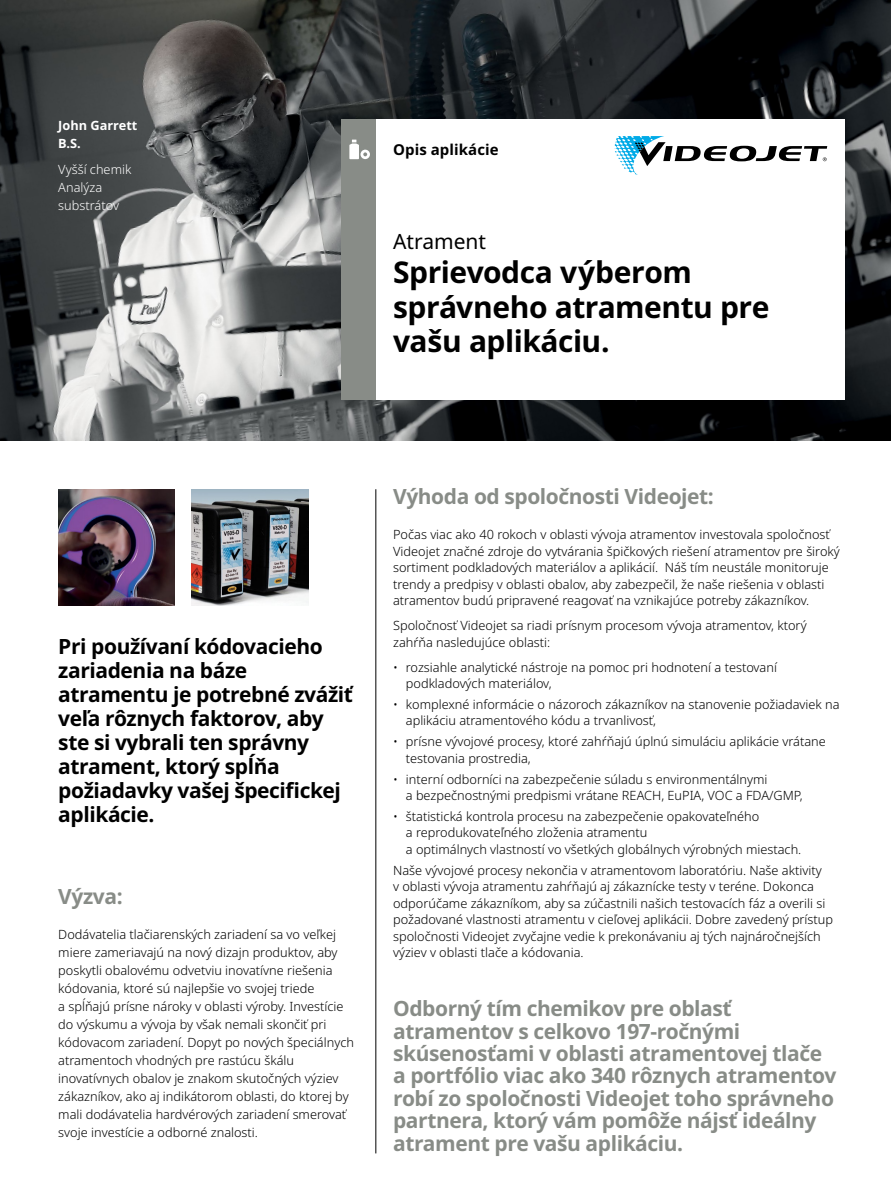
<style>
.page{position:relative;width:891px;height:1188px;background:#fff}
.page>*{position:absolute;margin:0;border:0;box-sizing:border-box;transform-origin:0 0}
.t1{font:700 30px/34.5px "Noto Sans";letter-spacing:-.015em;color:#000}
.t2{font:700 21px/22.5px "Noto Sans";letter-spacing:-.02em;color:#888c87}
.t3{font:700 21px/24px "Noto Sans";letter-spacing:-.02em;color:#000}
.t4{font:21px "Noto Sans";letter-spacing:-.005em;color:#000}
.t5{font:700 15px "Noto Sans";letter-spacing:.005em;color:#000}
.t6{font:300 12.75px/16.5px "Noto Sans";color:#000}
.t7{font:300 12.75px/18px "Noto Sans";color:#fff}
.t8{font:700 12.75px/18px "Noto Sans";color:#fff}
</style>
<div class="page">
<img style="left:0;top:0;width:891px;height:441px">
<div style="left:376px;top:119px;width:469px;height:281px;background:#fff"></div>
<div style="left:341px;top:119px;width:35px;height:281px;background:#888c87"></div>
<svg style="left:615px;top:136px;width:212px;height:39px"></svg>
<svg style="left:361px;top:150px;width:9px;height:9px"></svg>
<div style="left:349px;top:145px;width:10px;height:14px;background:#fff"></div>
<hr style="left:375px;top:489px;width:1px;height:664px;background:#000">
<img style="left:58px;top:489px;width:117px;height:117px">
<img style="left:192px;top:489px;width:117px;height:117px">
<p class="t8" style="left:58px;top:116px;width:81px">John Garrett<br>B.S.</p>
<p class="t7" style="left:58px;top:161px;width:75px">Vyšší chemik<br>Analýza substrátov</p>
<p class="t5" style="left:393px;top:139px;width:107px">Opis aplikácie</p>
<h2 class="t4" style="left:393px;top:227px;width:94px">Atrament</h2>
<h1 class="t1" style="left:393px;top:254px;width:378px">Sprievodca výberom správneho atramentu pre vašu aplikáciu.</h1>
<h2 class="t3" style="left:58px;top:634px;width:296px">Pri používaní kódovacieho zariadenia na báze atramentu je potrebné zvážiť veľa rôznych faktorov, aby ste si vybrali ten správny atrament, ktorý spĺňa požiadavky vašej špecifickej aplikácie.</h2>
<h2 class="t2" style="left:58px;top:885px;width:66px">Výzva:</h2>
<p class="t6" style="left:58px;top:926px;width:297px;line-height:18px">Dodávatelia tlačiarenských zariadení sa vo veľkej miere zameriavajú na nový dizajn produktov, aby poskytli obalovému odvetviu inovatívne riešenia kódovania, ktoré sú najlepšie vo svojej triede<br>a spĺňajú prísne nároky v oblasti výroby. Investície do výskumu a vývoja by však nemali skončiť pri kódovacom zariadení. Dopyt po nových špeciálnych atramentoch vhodných pre rastúcu škálu inovatívnych obalov je znakom skutočných výziev zákazníkov, ako aj indikátorom oblasti, do ktorej by mali dodávatelia hardvérových zariadení smerovať svoje investície a odborné znalosti.</p>
<h2 class="t2" style="left:393px;top:485px;width:322px">Výhoda od spoločnosti Videojet:</h2>
<p class="t6" style="left:393px;top:527px;width:448px">Počas viac ako 40 rokoch v oblasti vývoja atramentov investovala spoločnosť Videojet značné zdroje do vytvárania špičkových riešení atramentov pre široký sortiment podkladových materiálov a aplikácií. Náš tím neustále monitoruje trendy a predpisy v oblasti obalov, aby zabezpečil, že naše riešenia v oblasti atramentov budú pripravené reagovať na vznikajúce potreby zákazníkov.</p>
<p class="t6" style="left:393px;top:618px;width:415px">Spoločnosť Videojet sa riadi prísnym procesom vývoja atramentov, ktorý zahŕňa nasledujúce oblasti:</p>
<p class="t6" style="left:406px;top:659px;width:373px;text-indent:-13px">• rozsiahle analytické nástroje na pomoc pri hodnotení a testovaní podkladových materiálov,</p>
<p class="t6" style="left:406px;top:696px;width:435px;text-indent:-13px">• komplexné informácie o názoroch zákazníkov na stanovenie požiadaviek na aplikáciu atramentového kódu a trvanlivosť,</p>
<p class="t6" style="left:406px;top:734px;width:421px;text-indent:-13px">• prísne vývojové procesy, ktoré zahŕňajú úplnú simuláciu aplikácie vrátane testovania prostredia,</p>
<p class="t6" style="left:406px;top:771px;width:398px;text-indent:-13px">• interní odborníci na zabezpečenie súladu s environmentálnymi<br>a bezpečnostnými predpismi vrátane REACH, EuPIA, VOC a FDA/GMP,</p>
<p class="t6" style="left:406px;top:808px;width:397px;text-indent:-13px">• štatistická kontrola procesu na zabezpečenie opakovateľného<br>a reprodukovateľného zloženia atramentu<br>a optimálnych vlastností vo všetkých globálnych výrobných miestach.</p>
<p class="t6" style="left:393px;top:862px;width:442px">Naše vývojové procesy nekončia v atramentovom laboratóriu. Naše aktivity<br>v oblasti vývoja atramentu zahŕňajú aj zákaznícke testy v teréne. Dokonca odporúčame zákazníkom, aby sa zúčastnili našich testovacích fáz a overili si požadované vlastnosti atramentu v cieľovej aplikácii. Dobre zavedený prístup spoločnosti Videojet zvyčajne vedie k prekonávaniu aj tých najnáročnejších výziev v oblasti tlače a kódovania.</p>
<p class="t2" style="left:393px;top:997px;width:445px">Odborný tím chemikov pre oblasť atramentov s celkovo 197-ročnými skúsenosťami v oblasti atramentovej tlače a portfólio viac ako 340 rôznych atramentov robí zo spoločnosti Videojet toho správneho partnera, ktorý vám pomôže nájsť ideálny atrament pre vašu aplikáciu.</p>
</div>
